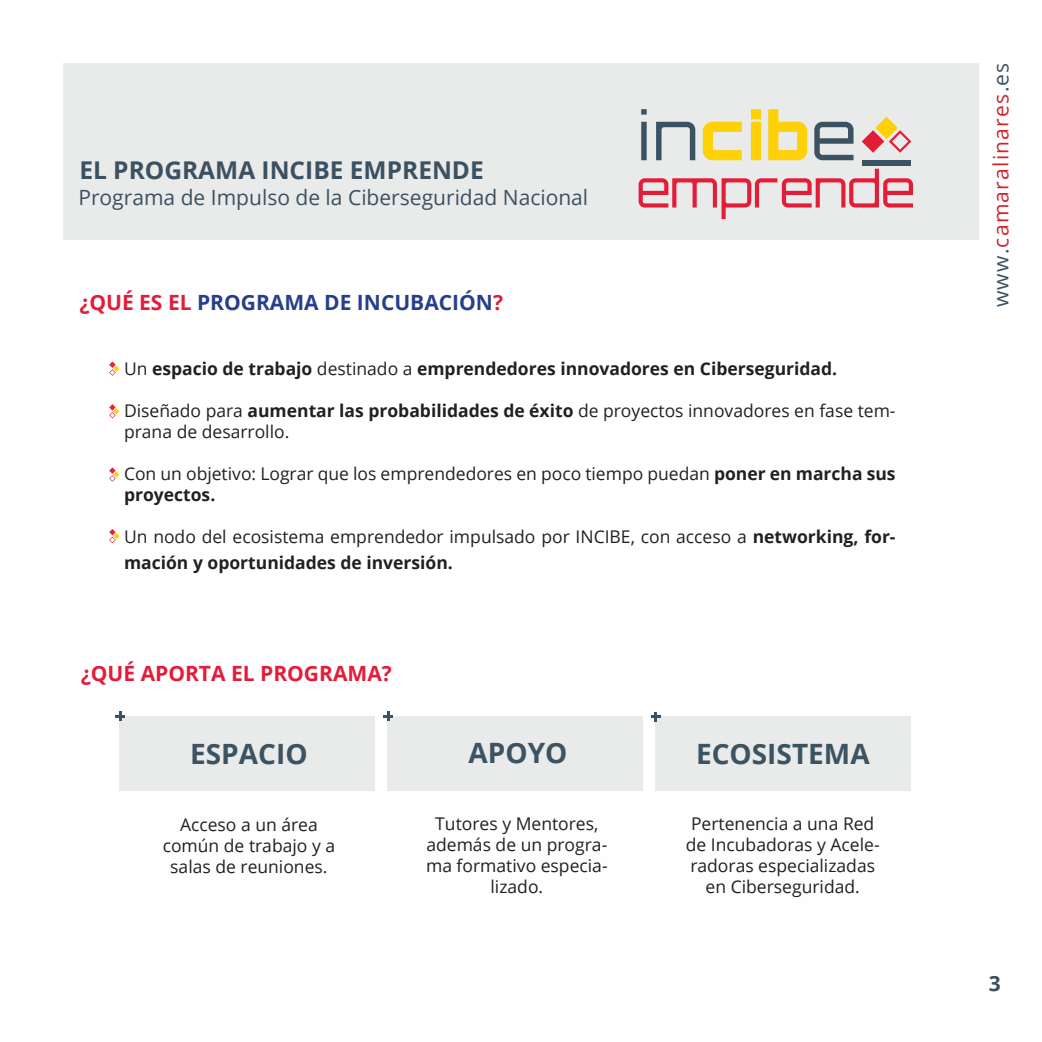
<style>
.page{position:relative;width:1042px;height:1042px;background:#fff}
.page>*{position:absolute;margin:0;border:0;box-sizing:border-box;transform-origin:0 0}
.t1{font:700 28px "Open Sans";color:#3c5362}
.t2{font:700 24.5px "Open Sans";color:#3b5161}
.t3{font:21px "Open Sans";color:#3b5161}
.t4{font:700 21px "Open Sans";color:#253f8e}
.t5{font:700 21px "Open Sans";color:#e21c39}
.t6{font:21px "Open Sans";letter-spacing:.06em;color:#d1232a}
.t7{font:700 21px "Open Sans";color:#3b5161}
.t8{font:17.5px/21px "Open Sans";color:#231f20}
.t9{font:700 17.5px "Open Sans";color:#231f20}
.s1{color:#e21c39}
.s2{font-weight:400}
.s3{font-weight:700}
.s4{color:#3b5161}
</style>
<div class="page">
<div style="left:63px;top:63px;width:916px;height:177px;background:#e9eaea"></div>
<div style="left:387px;top:716px;width:255px;height:74px;background:#e9eaea"></div>
<div style="left:655px;top:716px;width:255px;height:74px;background:#e9eaea"></div>
<div style="left:119px;top:716px;width:255px;height:74px;background:#e9eaea"></div>
<svg style="left:641px;top:109px;width:6px;height:51px"></svg>
<svg style="left:656px;top:122px;width:39px;height:38px"></svg>
<svg style="left:703px;top:122px;width:39px;height:38px"></svg>
<svg style="left:751px;top:109px;width:10px;height:51px"></svg>
<svg style="left:768px;top:109px;width:39px;height:51px"></svg>
<svg style="left:814px;top:122px;width:39px;height:38px"></svg>
<svg style="left:638px;top:169px;width:275px;height:50px"></svg>
<svg style="left:862px;top:117px;width:49px;height:36px"></svg>
<div style="left:862px;top:160px;width:48px;height:6px;background:#3b5262"></div>
<svg style="left:651px;top:712px;width:9px;height:9px"></svg>
<svg style="left:383px;top:711px;width:10px;height:10px"></svg>
<svg style="left:116px;top:711px;width:9px;height:10px"></svg>
<svg style="left:109px;top:361px;width:11px;height:15px"></svg>
<svg style="left:109px;top:404px;width:11px;height:14px"></svg>
<svg style="left:109px;top:467px;width:11px;height:15px"></svg>
<svg style="left:109px;top:529px;width:11px;height:14px"></svg>
<p class="t2" style="left:79px;top:153px;width:406px">EL PROGRAMA INCIBE EMPRENDE</p>
<p class="t3" style="left:78px;top:183px;width:511px">Programa de Impulso de la Ciberseguridad Nacional</p>
<p class="t4" style="left:79px;top:288px;width:425px"><span class="s1">¿QUÉ ES EL</span> PROGRAMA DE INCUBACIÓN<span class="s1">?</span></p>
<p class="t9" style="left:124px;top:356px;width:715px"><span class="s2">Un</span> espacio de trabajo <span class="s2">destinado a</span> emprendedores innovadores en Ciberseguridad.</p>
<p class="t8" style="left:124px;top:400px;width:773px">Diseñado para <span class="s3">aumentar las probabilidades de éxito</span> de proyectos innovadores en fase tem&shy;prana de desarrollo.</p>
<p class="t8" style="left:124px;top:463px;width:773px">Con un objetivo: Lograr que los emprendedores en poco tiempo puedan <span class="s3">poner en marcha sus proyectos.</span></p>
<p class="t8" style="left:124px;top:524px;width:773px;line-height:25.2px">Un nodo del ecosistema emprendedor impulsado por INCIBE, con acceso a <span class="s3">networking, for&shy;mación y oportunidades de inversión.</span></p>
<p class="t5" style="left:81px;top:658px;width:312px">¿QUÉ APORTA EL PROGRAMA?</p>
<p class="t1" style="left:190px;top:734px;width:119px">ESPACIO</p>
<p class="t1" style="left:468px;top:733px;width:100px">APOYO</p>
<p class="t1" style="left:696px;top:734px;width:175px">ECOSISTEMA</p>
<p class="t8" style="left:163px;top:813px;width:174px;text-align:center">Acceso a un área común de trabajo y a salas de reuniones.</p>
<p class="t8" style="left:426px;top:813px;width:183px;text-align:center">Tutores y Mentores, además de un progra&shy;ma formativo especia&shy;lizado.</p>
<p class="t8" style="left:686px;top:812px;width:195px;text-align:center">Pertenencia a una Red de Incubadoras y Acele&shy;radoras especializadas en Ciberseguridad.</p>
<p class="t6" style="left:986px;top:307px;width:246px;rotate:-90deg"><span class="s4">www.</span>camaralinares<span class="s4">.es</span></p>
<p class="t7" style="left:989px;top:969px;width:13px">3</p>
</div>
